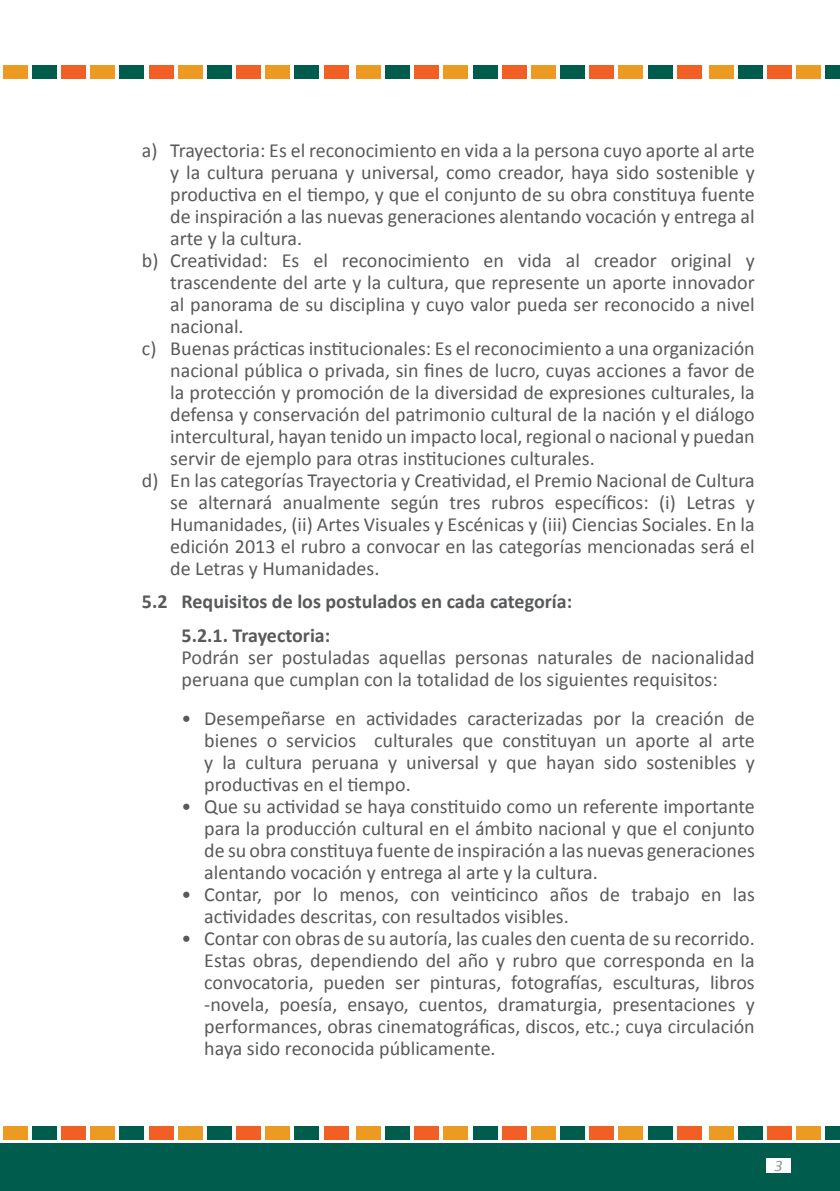
<style>
.page{position:relative;width:840px;height:1191px;background:#fff}
.page>*{position:absolute;margin:0;border:0;box-sizing:border-box;transform-origin:0 0}
.t1{font:20px/22px "Calibri";color:#58595b;text-align:justify}
.t2{font:700 20px/33.4px "Calibri";color:#58595b}
.t3{font:italic 16px "Calibri";color:#939598}
</style>
<div class="page">
<div style="left:0;top:1143px;width:839px;height:48px;background:#005d4e"></div>
<div style="left:3px;top:1126px;width:24px;height:14px;background:#ed9a22"></div>
<div style="left:32px;top:1126px;width:25px;height:14px;background:#005d4e"></div>
<div style="left:61px;top:1126px;width:25px;height:14px;background:#f15f24"></div>
<div style="left:90px;top:1126px;width:25px;height:14px;background:#ed9a22"></div>
<div style="left:119px;top:1126px;width:25px;height:14px;background:#005d4e"></div>
<div style="left:149px;top:1126px;width:24px;height:14px;background:#f15f24"></div>
<div style="left:178px;top:1126px;width:24px;height:14px;background:#ed9a22"></div>
<div style="left:207px;top:1126px;width:24px;height:14px;background:#005d4e"></div>
<div style="left:236px;top:1126px;width:25px;height:14px;background:#f15f24"></div>
<div style="left:265px;top:1126px;width:25px;height:14px;background:#ed9a22"></div>
<div style="left:294px;top:1126px;width:25px;height:14px;background:#005d4e"></div>
<div style="left:323px;top:1126px;width:25px;height:14px;background:#f15f24"></div>
<div style="left:356px;top:1126px;width:24px;height:14px;background:#ed9a22"></div>
<div style="left:385px;top:1126px;width:24px;height:14px;background:#005d4e"></div>
<div style="left:414px;top:1126px;width:24px;height:14px;background:#f15f24"></div>
<div style="left:443px;top:1126px;width:25px;height:14px;background:#ed9a22"></div>
<div style="left:472px;top:1126px;width:25px;height:14px;background:#005d4e"></div>
<div style="left:501px;top:1126px;width:25px;height:14px;background:#f15f24"></div>
<div style="left:530px;top:1126px;width:25px;height:14px;background:#ed9a22"></div>
<div style="left:560px;top:1126px;width:24px;height:14px;background:#005d4e"></div>
<div style="left:589px;top:1126px;width:24px;height:14px;background:#f15f24"></div>
<div style="left:618px;top:1126px;width:24px;height:14px;background:#ed9a22"></div>
<div style="left:647px;top:1126px;width:25px;height:14px;background:#005d4e"></div>
<div style="left:676px;top:1126px;width:25px;height:14px;background:#f15f24"></div>
<div style="left:708px;top:1126px;width:25px;height:14px;background:#ed9a22"></div>
<div style="left:738px;top:1126px;width:24px;height:14px;background:#005d4e"></div>
<div style="left:767px;top:1126px;width:24px;height:14px;background:#f15f24"></div>
<div style="left:796px;top:1126px;width:24px;height:14px;background:#ed9a22"></div>
<div style="left:825px;top:1126px;width:14px;height:14px;background:#005d4e"></div>
<div style="left:3px;top:65px;width:24px;height:14px;background:#ed9a22"></div>
<div style="left:32px;top:65px;width:25px;height:14px;background:#005d4e"></div>
<div style="left:61px;top:65px;width:25px;height:14px;background:#f15f24"></div>
<div style="left:90px;top:65px;width:25px;height:14px;background:#ed9a22"></div>
<div style="left:119px;top:65px;width:25px;height:14px;background:#005d4e"></div>
<div style="left:149px;top:65px;width:24px;height:14px;background:#f15f24"></div>
<div style="left:178px;top:65px;width:24px;height:14px;background:#ed9a22"></div>
<div style="left:207px;top:65px;width:24px;height:14px;background:#005d4e"></div>
<div style="left:236px;top:65px;width:25px;height:14px;background:#f15f24"></div>
<div style="left:265px;top:65px;width:25px;height:14px;background:#ed9a22"></div>
<div style="left:294px;top:65px;width:25px;height:14px;background:#005d4e"></div>
<div style="left:323px;top:65px;width:25px;height:14px;background:#f15f24"></div>
<div style="left:356px;top:65px;width:24px;height:14px;background:#ed9a22"></div>
<div style="left:385px;top:65px;width:24px;height:14px;background:#005d4e"></div>
<div style="left:414px;top:65px;width:24px;height:14px;background:#f15f24"></div>
<div style="left:443px;top:65px;width:25px;height:14px;background:#ed9a22"></div>
<div style="left:472px;top:65px;width:25px;height:14px;background:#005d4e"></div>
<div style="left:501px;top:65px;width:25px;height:14px;background:#f15f24"></div>
<div style="left:530px;top:65px;width:25px;height:14px;background:#ed9a22"></div>
<div style="left:560px;top:65px;width:24px;height:14px;background:#005d4e"></div>
<div style="left:589px;top:65px;width:24px;height:14px;background:#f15f24"></div>
<div style="left:618px;top:65px;width:24px;height:14px;background:#ed9a22"></div>
<div style="left:647px;top:65px;width:25px;height:14px;background:#005d4e"></div>
<div style="left:676px;top:65px;width:25px;height:14px;background:#f15f24"></div>
<div style="left:708px;top:65px;width:25px;height:14px;background:#ed9a22"></div>
<div style="left:738px;top:65px;width:24px;height:14px;background:#005d4e"></div>
<div style="left:767px;top:65px;width:24px;height:14px;background:#f15f24"></div>
<div style="left:796px;top:65px;width:24px;height:14px;background:#ed9a22"></div>
<div style="left:825px;top:65px;width:14px;height:14px;background:#005d4e"></div>
<div style="left:766px;top:1158px;width:24px;height:14px;background:#fff"></div>
<p class="t1" style="left:142px;top:139px;width:614px">a) Trayectoria: Es el reconocimiento en vida a la persona cuyo aporte al arte</p>
<p class="t1" style="left:170px;top:161px;width:585px">y la cultura peruana y universal, como creador, haya sido sostenible y</p>
<p class="t1" style="left:170px;top:183px;width:585px">productiva en el tiempo, y que el conjunto de su obra constituya fuente</p>
<p class="t1" style="left:170px;top:205px;width:585px">de inspiración a las nuevas generaciones alentando vocación y entrega al</p>
<p class="t1" style="left:170px;top:227px;width:133px">arte y la cultura.</p>
<p class="t1" style="left:142px;top:249px;width:614px">b) Creatividad: Es el reconocimiento en vida al creador original y</p>
<p class="t1" style="left:170px;top:271px;width:585px">trascendente del arte y la cultura, que represente un aporte innovador</p>
<p class="t1" style="left:170px;top:293px;width:585px">al panorama de su disciplina y cuyo valor pueda ser reconocido a nivel</p>
<p class="t1" style="left:170px;top:315px;width:75px">nacional.</p>
<p class="t1" style="left:142px;top:337px;width:614px">c) Buenas prácticas institucionales: Es el reconocimiento a una organización</p>
<p class="t1" style="left:170px;top:359px;width:585px">nacional pública o privada, sin fines de lucro, cuyas acciones a favor de</p>
<p class="t1" style="left:170px;top:381px;width:585px">la protección y promoción de la diversidad de expresiones culturales, la</p>
<p class="t1" style="left:170px;top:403px;width:585px">defensa y conservación del patrimonio cultural de la nación y el diálogo</p>
<p class="t1" style="left:170px;top:425px;width:585px">intercultural, hayan tenido un impacto local, regional o nacional y puedan</p>
<p class="t1" style="left:170px;top:447px;width:426px">servir de ejemplo para otras instituciones culturales.</p>
<p class="t1" style="left:142px;top:469px;width:614px">d) En las categorías Trayectoria y Creatividad, el Premio Nacional de Cultura</p>
<p class="t1" style="left:170px;top:491px;width:585px">se alternará anualmente según tres rubros específicos: (i) Letras y</p>
<p class="t1" style="left:170px;top:513px;width:585px">Humanidades, (ii) Artes Visuales y Escénicas y (iii) Ciencias Sociales. En la</p>
<p class="t1" style="left:170px;top:535px;width:585px">edición 2013 el rubro a convocar en las categorías mencionadas será el</p>
<p class="t1" style="left:170px;top:557px;width:210px">de Letras y Humanidades.</p>
<p class="t2" style="left:181px;top:585px;width:392px;text-indent:-40px">5.2 Requisitos de los postulados en cada categoría:<br>5.2.1. Trayectoria:</p>
<p class="t1" style="left:181px;top:646px;width:574px">Podrán ser postuladas aquellas personas naturales de nacionalidad peruana que cumplan con la totalidad de los siguientes requisitos:</p>
<p class="t1" style="left:204px;top:707px;width:551px;text-indent:-23px">• Desempeñarse en actividades caracterizadas por la creación de bienes o servicios culturales que constituyan un aporte al arte y la cultura peruana y universal y que hayan sido sostenibles y productivas en el tiempo.</p>
<p class="t1" style="left:204px;top:795px;width:551px;text-indent:-23px">• Que su actividad se haya constituido como un referente importante para la producción cultural en el ámbito nacional y que el conjunto de su obra constituya fuente de inspiración a las nuevas generaciones alentando vocación y entrega al arte y la cultura.</p>
<p class="t1" style="left:204px;top:883px;width:551px;text-indent:-23px">• Contar, por lo menos, con veinticinco años de trabajo en las actividades descritas, con resultados visibles.</p>
<p class="t1" style="left:204px;top:927px;width:551px;text-indent:-23px">• Contar con obras de su autoría, las cuales den cuenta de su recorrido.<br>Estas obras, dependiendo del año y rubro que corresponda en la convocatoria, pueden ser pinturas, fotografías, esculturas, libros -novela, poesía, ensayo, cuentos, dramaturgia, presentaciones y performances, obras cinematográficas, discos, etc.; cuya circulación haya sido reconocida públicamente.</p>
<p class="t3" style="left:774px;top:1154px;width:10px">3</p>
</div>
